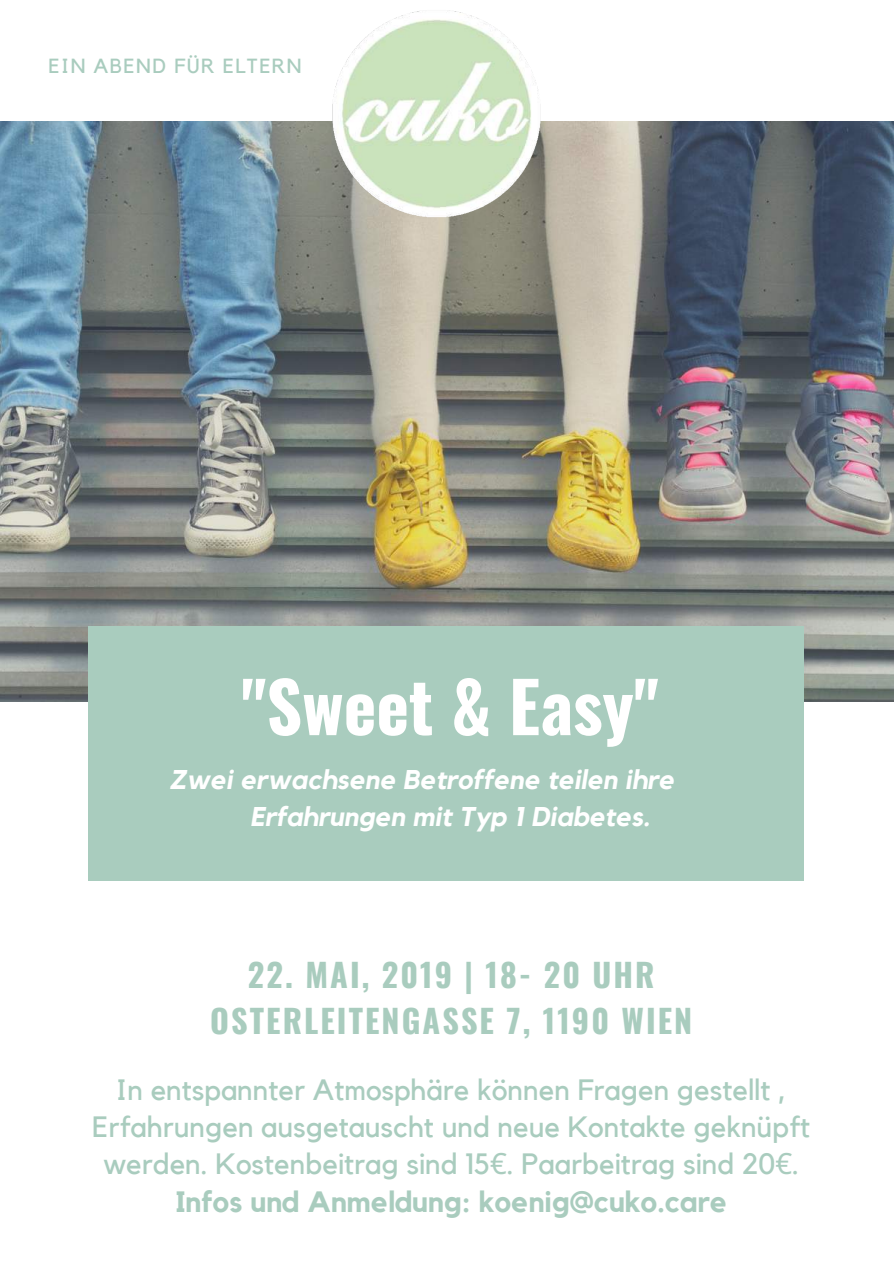
<style>
.page{position:relative;width:894px;height:1264px;background:#fff}
.page>*{position:absolute;margin:0;border:0;box-sizing:border-box;transform-origin:0 0}
.t1{font:700 69.45px "Oswald";color:#fff}
.t2{font:700 32.25px/46.2px "Oswald";letter-spacing:.065em;color:#a9ccbe;text-align:center}
.t3{font:29.25px/37.3px "Kollektif";color:#a9ccbe;text-align:center}
.t4{font:italic 700 27px/37.2px "Kollektif";color:#fff}
.t5{font:20.4px "Kollektif";letter-spacing:.07em;color:#a9ccbe}
.s1{font-family:"Noto Sans"}
.s2{font-weight:700}
</style>
<div class="page">
<img style="left:0;top:121px;width:893px;height:580px">
<div style="left:89px;top:627px;width:714px;height:253px;background:#a9ccbe"></div>
<img style="left:326px;top:10px;width:223px;height:212px">
<p class="t5" style="left:49px;top:57px;width:254px">EIN ABEND FÜR ELTERN</p>
<h1 class="t1" style="left:241px;top:652px;width:419px">"Sweet &amp; Easy"</h1>
<p class="t4" style="left:250px;top:762px;width:425px;text-indent:-81px">Zwei erwachsene Betroffene teilen ihre<br>Erfahrungen mit Typ 1 Diabetes.</p>
<p class="t2" style="left:210px;top:950px;width:483px">22. MAI, 2019 | 18- 20 UHR<br>OSTERLEITENGASSE 7, 1190 WIEN</p>
<p class="t3" style="left:92px;top:1071px;width:719px">In entspannter Atmosphäre können Fragen gestellt , Erfahrungen ausgetauscht und neue Kontakte geknüpft werden. Kostenbeitrag sind 15<span class="s1">€</span>. Paarbeitrag sind 20<span class="s1">€</span>.<br><span class="s2">Infos und Anmeldung: koenig@cuko.care</span></p>
</div>
